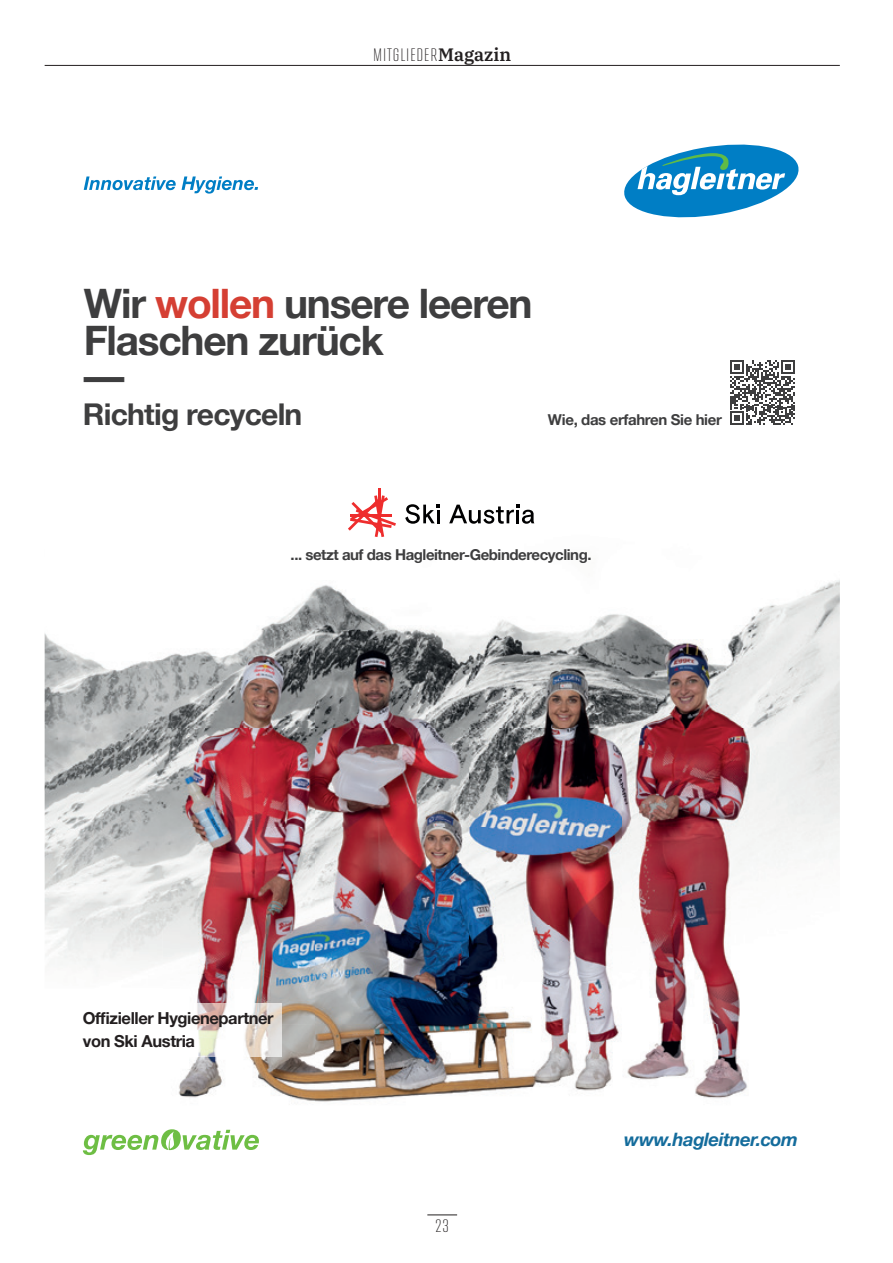
<style>
.page{position:relative;width:893px;height:1263px;background:#fff}
.page>*{position:absolute;margin:0;border:0;box-sizing:border-box;transform-origin:0 0}
.t1{font:700 40.65px/36.9px "Helvetica Neue LTW1 G";letter-spacing:-.03em;color:#3e3e3f}
.t2{font:700 expanded 40.65px "Helvetica Neue LTW1 G";color:#3e3e3f}
.t3{font:700 30px "Helvetica Neue LTW1 G";letter-spacing:-.025em;color:#3e3e3f}
.t4{font:italic 700 18.45px "Helvetica Neue LTW1 G";letter-spacing:-.025em;color:#146c9c}
.t5{font:200 condensed 18px "Address Sans Pro";letter-spacing:.05em;color:#231f20}
.t6{font:700 16.5px/22.5px "Helvetica Neue LTW1 G";letter-spacing:-.025em;color:#231f20}
.t7{font:700 15px "Helvetica Neue LTW1 G";letter-spacing:-.03em;color:#3e3e3f}
.s1{font-family:"IBM Plex Serif";font-weight:600;font-stretch:normal}
.s2{color:#d53f33}
</style>
<div class="page">
<hr style="left:45px;top:65px;width:795px;height:1px;background:#231f20">
<hr style="left:427px;top:1215px;width:30px;height:1px;background:#231f20">
<img style="left:45px;top:504px;width:795px;height:652px">
<img style="left:163px;top:631px;width:613px;height:491px">
<svg style="left:624px;top:145px;width:174px;height:72px"></svg>
<svg style="left:730px;top:360px;width:65px;height:65px"></svg>
<svg style="left:84px;top:176px;width:92px;height:14px"></svg>
<svg style="left:182px;top:176px;width:76px;height:18px"></svg>
<svg style="left:405px;top:504px;width:35px;height:20px"></svg>
<svg style="left:449px;top:505px;width:85px;height:19px"></svg>
<hr style="left:378px;top:488px;width:3px;height:42px;background:#ee2d2d">
<svg style="left:348px;top:495px;width:48px;height:42px"></svg>
<svg style="left:83px;top:1129px;width:176px;height:26px"></svg>
<img style="left:45px;top:1003px;width:237px;height:53px">
<p class="t5" style="left:373px;top:45px;width:139px">MITGLIEDER<span class="s1">Magazin</span></p>
<h1 class="t1" style="left:84px;top:284px;width:450px">Wir <span class="s2">wollen</span> unsere leeren<br>Flaschen zurück</h1>
<h1 class="t2" style="left:84px;top:350px;width:42px">—</h1>
<h2 class="t3" style="left:83px;top:396px;width:221px">Richtig recyceln</h2>
<p class="t7" style="left:548px;top:411px;width:175px">Wie, das erfahren Sie hier</p>
<p class="t7" style="left:291px;top:545px;width:302px">... setzt auf das Hagleitner-Gebinderecycling.</p>
<p class="t6" style="left:83px;top:1007px;width:192px">Offizieller Hygienepartner von Ski Austria</p>
<p class="t5" style="left:436px;top:1216px;width:15px">23</p>
<p class="t4" style="left:624px;top:1128px;width:175px">www.hagleitner.com</p>
</div>
